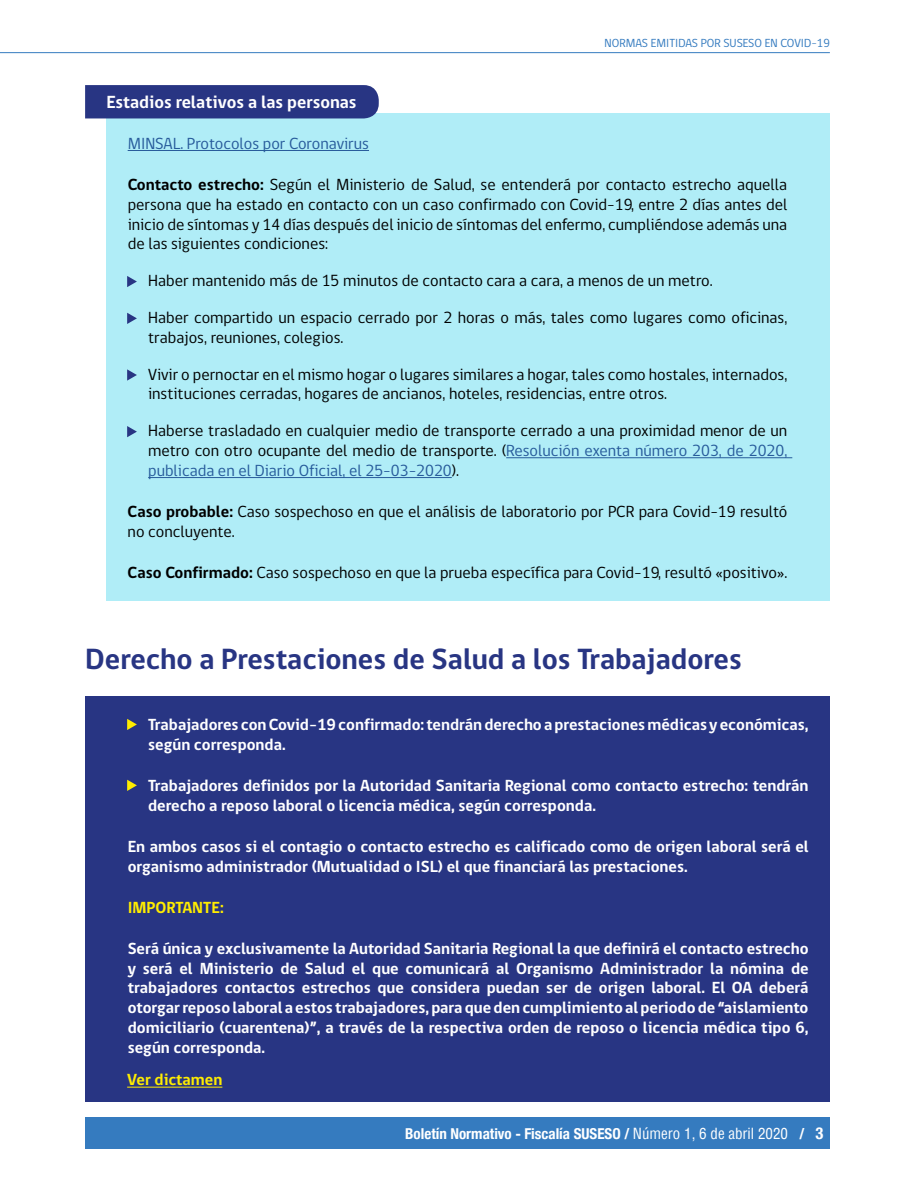
<style>
.page{position:relative;width:915px;height:1187px;background:#fff}
.page>*{position:absolute;margin:0;border:0;box-sizing:border-box;transform-origin:0 0}
.t1{font:700 30px "gob CL";color:#283583}
.t2{font:700 18px "gob CL";color:#fff}
.t3{font:16.5px/19.8px "gob CL";color:#000}
.t4{font:700 16.5px/19.8px "gob CL";color:#fff}
.t5{font:16.5px "gob CL";color:#275b9b}
.t6{font:700 16.5px "gob CL";color:#ffed00}
.t7{font:700 condensed 15px "Helvetica Neue";color:#fff}
.t8{font:12px "gob CL";color:#357bbf}
.s1{font-weight:700}
.s2{color:#275b9b}
.s3{font-family:"Helvetica";font-weight:400}
.s4{font-size:16.5px}
</style>
<div class="page">
<div style="left:85px;top:1116px;width:744px;height:32px;background:#357bbf"></div>
<hr style="left:0;top:52px;width:829px;height:1px;background:#357bbf">
<div style="left:106px;top:114px;width:723px;height:487px;background:#b0edf7"></div>
<div style="left:85px;top:85px;width:293px;height:33px;background:#283583"></div>
<hr style="left:128px;top:150px;width:241px;height:1px;background:#275b9b">
<hr style="left:506px;top:457px;width:286px;height:1px;background:#275b9b">
<hr style="left:148px;top:477px;width:303px;height:1px;background:#275b9b">
<svg style="left:127px;top:276px;width:10px;height:11px"></svg>
<svg style="left:127px;top:313px;width:10px;height:11px"></svg>
<svg style="left:127px;top:369px;width:10px;height:11px"></svg>
<svg style="left:127px;top:426px;width:10px;height:11px"></svg>
<div style="left:85px;top:696px;width:744px;height:405px;background:#283583"></div>
<hr style="left:127px;top:1086px;width:95px;height:1px;background:#ffed00">
<svg style="left:127px;top:719px;width:10px;height:11px"></svg>
<svg style="left:127px;top:779px;width:10px;height:12px"></svg>
<p class="t8" style="left:604px;top:35px;width:227px">NORMAS EMITIDAS POR SUSESO EN COVID-19</p>
<p class="t2" style="left:106px;top:89px;width:252px">Estadios relativos a las personas</p>
<p class="t5" style="left:128px;top:132px;width:243px">MINSAL. Protocolos por Coronavirus</p>
<p class="t3" style="left:128px;top:175px;width:661px;text-align:justify"><span class="s1">Contacto estrecho:</span> Según el Ministerio de Salud, se entenderá por contacto estrecho aquella persona que ha estado en contacto con un caso confirmado con Covid-19, entre 2 días antes del inicio de síntomas y 14 días después del inicio de síntomas del enfermo, cumpliéndose además una de las siguientes condiciones:</p>
<p class="t3" style="left:148px;top:271px;width:566px">Haber mantenido más de 15 minutos de contacto cara a cara, a menos de un metro.</p>
<p class="t3" style="left:148px;top:308px;width:640px">Haber compartido un espacio cerrado por 2 horas o más, tales como lugares como oficinas, trabajos, reuniones, colegios.</p>
<p class="t3" style="left:148px;top:364px;width:640px">Vivir o pernoctar en el mismo hogar o lugares similares a hogar, tales como hostales, internados, instituciones cerradas, hogares de ancianos, hoteles, residencias, entre otros.</p>
<p class="t3" style="left:148px;top:421px;width:640px;text-align:justify">Haberse trasladado en cualquier medio de transporte cerrado a una proximidad menor de un metro con otro ocupante del medio de transporte. (<span class="s2">Resolución exenta número 203, de 2020, publicada en el Diario Oficial, el 25-03-2020</span>).</p>
<p class="t3" style="left:128px;top:502px;width:661px"><span class="s1">Caso probable:</span> Caso sospechoso en que el análisis de laboratorio por PCR para Covid-19 resultó no concluyente.</p>
<p class="t3" style="left:128px;top:563px;width:661px"><span class="s1">Caso Confirmado:</span> Caso sospechoso en que la prueba específica para Covid-19, resultó «positivo».</p>
<h1 class="t1" style="left:85px;top:638px;width:658px">Derecho a Prestaciones de Salud a los Trabajadores</h1>
<p class="t4" style="left:148px;top:715px;width:661px">Trabajadores con Covid-19 confirmado: tendrán derecho a prestaciones médicas y económicas, según corresponda.</p>
<p class="t4" style="left:148px;top:776px;width:661px">Trabajadores definidos por la Autoridad Sanitaria Regional como contacto estrecho: tendrán derecho a reposo laboral o licencia médica, según corresponda.</p>
<p class="t4" style="left:128px;top:836px;width:682px">En ambos casos si el contagio o contacto estrecho es calificado como de origen laboral será el organismo administrador (Mutualidad o ISL) el que financiará las prestaciones.</p>
<p class="t6" style="left:128px;top:895px;width:98px">IMPORTANTE:</p>
<p class="t4" style="left:128px;top:938px;width:682px;text-align:justify">Será única y exclusivamente la Autoridad Sanitaria Regional la que definirá el contacto estrecho y será el Ministerio de Salud el que comunicará al Organismo Administrador la nómina de trabajadores contactos estrechos que considera puedan ser de origen laboral. El OA deberá otorgar reposo laboral a estos trabajadores, para que den cumplimiento al periodo de “aislamiento domiciliario (cuarentena)”, a través de la respectiva orden de reposo o licencia médica tipo 6, según corresponda.</p>
<p class="t6" style="left:127px;top:1068px;width:97px">Ver dictamen</p>
<p class="t7" style="left:405px;top:1120px;width:419px">Boletín Normativo - Fiscalía SUSESO / <span class="s3">Número 1, 6 de abril 2020</span> / <span class="s4">3</span></p>
</div>
